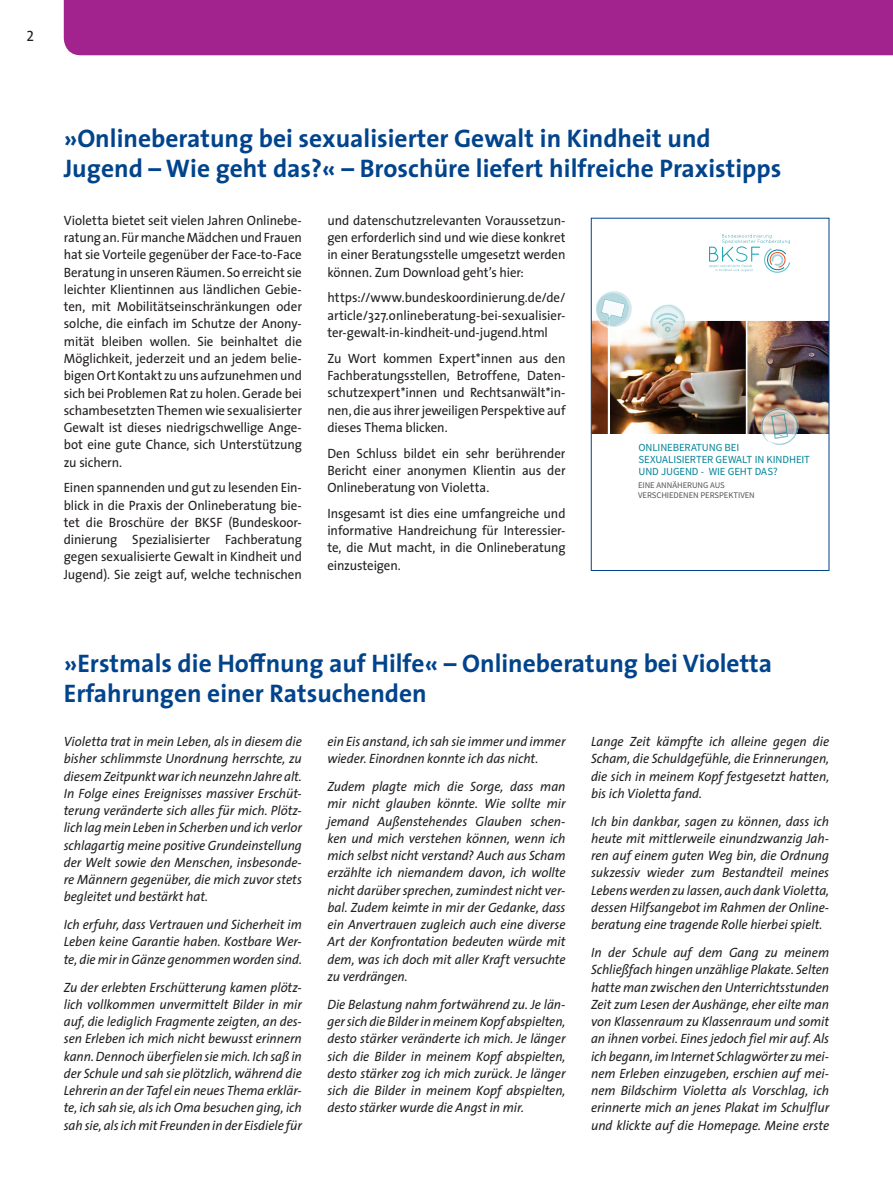
<style>
.page{position:relative;width:893px;height:1191px;background:#fff}
.page>*{position:absolute;margin:0;border:0;box-sizing:border-box;transform-origin:0 0}
.t1{font:700 25.5px/30px "The Sans";color:#01448c}
.t2{font:15px "The Sans Regular Caps";color:#231f20}
.t3{font:italic 13.5px/17.2px "The Sans";letter-spacing:-.005em;color:#231f20;text-align:justify;scale:.96 1}
.t4{font:13.5px/17.2px "The Sans";letter-spacing:-.01em;color:#231f20;text-align:justify;scale:.96 1}
.t5{font:10.8px/12.5px "Source Sans Pro";letter-spacing:-.01em;color:#008396}
.t6{font:8.7px/10.4px "Source Sans Pro";letter-spacing:-.01em;color:#525156}
</style>
<div class="page">
<div style="left:64px;top:0;width:829px;height:55px;background:#a2238e"></div>
<img style="left:593px;top:321px;width:234px;height:113px">
<svg style="left:709px;top:234px;width:81px;height:39px"></svg>
<hr style="left:608px;top:314px;width:1px;height:125px;background:#fff">
<hr style="left:746px;top:317px;width:1px;height:120px;background:#fff">
<svg style="left:593px;top:291px;width:40px;height:37px"></svg>
<img style="left:650px;top:321px;width:35px;height:18px">
<svg style="left:651px;top:304px;width:34px;height:28px"></svg>
<img style="left:761px;top:408px;width:37px;height:26px">
<img style="left:797px;top:410px;width:1px;height:24px">
<img style="left:762px;top:410px;width:1px;height:21px">
<img style="left:796px;top:410px;width:1px;height:24px">
<svg style="left:763px;top:410px;width:33px;height:35px"></svg>
<div style="left:591px;top:218px;width:238px;height:352px;border:1px solid #01448c"></div>
<p class="t2" style="left:27px;top:28px;width:9px">2</p>
<h1 class="t1" style="left:64px;top:122px;width:719px">»Onlineberatung bei sexualisierter Gewalt in Kindheit und<br>Jugend – Wie geht das?« – Broschüre liefert hilfreiche Praxistipps</h1>
<p class="t4" style="left:64px;top:211px;width:250px">Violetta bietet seit vielen Jahren Onlinebe&shy;ratung an. Für manche Mädchen und Frauen hat sie Vorteile gegenüber der Face-to-Face Beratung in unseren Räumen. So erreicht sie leichter Klientinnen aus ländlichen Gebie&shy;ten, mit Mobilitätseinschränkungen oder solche, die einfach im Schutze der Anony&shy;mität bleiben wollen. Sie beinhaltet die Möglichkeit, jederzeit und an jedem belie&shy;bigen Ort Kontakt zu uns aufzunehmen und sich bei Problemen Rat zu holen. Gerade bei schambesetzten Themen wie sexualisierter Gewalt ist dieses niedrigschwellige Ange&shy;bot eine gute Chance, sich Unterstützung zu sichern.</p>
<p class="t4" style="left:64px;top:479px;width:250px">Einen spannenden und gut zu lesenden Ein&shy;blick in die Praxis der Onlineberatung bie&shy;tet die Broschüre der BKSF (Bundeskoor&shy;dinierung Spezialisierter Fachberatung gegen sexualisierte Gewalt in Kindheit und Jugend). Sie zeigt auf, welche technischen</p>
<p class="t4" style="left:327px;top:211px;width:250px">und datenschutzrelevanten Voraussetzun&shy;gen erforderlich sind und wie diese konkret in einer Beratungsstelle umgesetzt werden können. Zum Download geht’s hier:</p>
<p class="t4" style="left:327px;top:289px;width:250px">https://www.bundeskoordinierung.de/de/ article/327.onlineberatung-bei-sexualisier&shy;ter-gewalt-in-kindheit-und-jugend.html</p>
<p class="t4" style="left:327px;top:349px;width:250px">Zu Wort kommen Expert*innen aus den Fachberatungsstellen, Betroffene, Daten&shy;schutzexpert*innen und Rechtsanwält*in&shy;nen, die aus ihrer jeweiligen Perspektive auf dieses Thema blicken.</p>
<p class="t4" style="left:327px;top:444px;width:250px">Den Schluss bildet ein sehr berührender Bericht einer anonymen Klientin aus der Onlineberatung von Violetta.</p>
<p class="t4" style="left:327px;top:504px;width:250px">Insgesamt ist dies eine umfangreiche und informative Handreichung für Interessier&shy;te, die Mut macht, in die Onlineberatung einzusteigen.</p>
<p class="t5" style="left:638px;top:440px;width:173px">ONLINEBERATUNG BEI<br>SEXUALISIERTER GEWALT IN KINDHEIT<br>UND JUGEND - WIE GEHT DAS?</p>
<p class="t6" style="left:638px;top:480px;width:118px">EINE ANNÄHERUNG AUS<br>VERSCHIEDENEN PERSPEKTIVEN</p>
<h1 class="t1" style="left:64px;top:647px;width:710px">»Erstmals die Hoffnung auf Hilfe« – Onlineberatung bei Violetta<br>Erfahrungen einer Ratsuchenden</h1>
<p class="t3" style="left:64px;top:732px;width:250px">Violetta trat in mein Leben, als in diesem die bisher schlimmste Unordnung herrschte, zu diesem Zeitpunkt war ich neunzehn Jahre alt.<br>In Folge eines Ereignisses massiver Erschüt&shy;terung veränderte sich alles für mich. Plötz&shy;lich lag mein Leben in Scherben und ich verlor schlagartig meine positive Grundeinstellung der Welt sowie den Menschen, insbesonde&shy;re Männern gegenüber, die mich zuvor stets begleitet und bestärkt hat.</p>
<p class="t3" style="left:64px;top:915px;width:250px">Ich erfuhr, dass Vertrauen und Sicherheit im Leben keine Garantie haben. Kostbare Wer&shy;te, die mir in Gänze genommen worden sind.</p>
<p class="t3" style="left:64px;top:978px;width:250px">Zu der erlebten Erschütterung kamen plötz&shy;lich vollkommen unvermittelt Bilder in mir auf, die lediglich Fragmente zeigten, an des&shy;sen Erleben ich mich nicht bewusst erinnern kann. Dennoch überfielen sie mich. Ich saß in der Schule und sah sie plötzlich, während die Lehrerin an der Tafel ein neues Thema erklär&shy;te, ich sah sie, als ich Oma besuchen ging, ich sah sie, als ich mit Freunden in der Eisdiele für</p>
<p class="t3" style="left:327px;top:732px;width:250px">ein Eis anstand, ich sah sie immer und immer wieder. Einordnen konnte ich das nicht.</p>
<p class="t3" style="left:327px;top:777px;width:250px">Zudem plagte mich die Sorge, dass man mir nicht glauben könnte. Wie sollte mir jemand Außenstehendes Glauben schen&shy;ken und mich verstehen können, wenn ich mich selbst nicht verstand? Auch aus Scham erzählte ich niemandem davon, ich wollte nicht darüber sprechen, zumindest nicht ver&shy;bal. Zudem keimte in mir der Gedanke, dass ein Anvertrauen zugleich auch eine diverse Art der Konfrontation bedeuten würde mit dem, was ich doch mit aller Kraft versuchte zu verdrängen.</p>
<p class="t3" style="left:327px;top:995px;width:250px">Die Belastung nahm fortwährend zu. Je län&shy;ger sich die Bilder in meinem Kopf abspielten, desto stärker veränderte ich mich. Je länger sich die Bilder in meinem Kopf abspielten, desto stärker zog ich mich zurück. Je länger sich die Bilder in meinem Kopf abspielten, desto stärker wurde die Angst in mir.</p>
<p class="t3" style="left:591px;top:732px;width:250px">Lange Zeit kämpfte ich alleine gegen die Scham, die Schuldgefühle, die Erinnerungen, die sich in meinem Kopf festgesetzt hatten, bis ich Violetta fand.</p>
<p class="t3" style="left:591px;top:812px;width:250px">Ich bin dankbar, sagen zu können, dass ich heute mit mittlerweile einundzwanzig Jah&shy;ren auf einem guten Weg bin, die Ordnung sukzessiv wieder zum Bestandteil meines Lebens werden zu lassen, auch dank Violetta, dessen Hilfsangebot im Rahmen der Online&shy;beratung eine tragende Rolle hierbei spielt.</p>
<p class="t3" style="left:591px;top:943px;width:250px">In der Schule auf dem Gang zu meinem Schließfach hingen unzählige Plakate. Selten hatte man zwischen den Unterrichtsstunden Zeit zum Lesen der Aushänge, eher eilte man von Klassenraum zu Klassenraum und somit an ihnen vorbei. Eines jedoch fiel mir auf. Als ich begann, im Internet Schlagwörter zu mei&shy;nem Erleben einzugeben, erschien auf mei&shy;nem Bildschirm Violetta als Vorschlag, ich erinnerte mich an jenes Plakat im Schulflur und klickte auf die Homepage. Meine erste</p>
</div>
